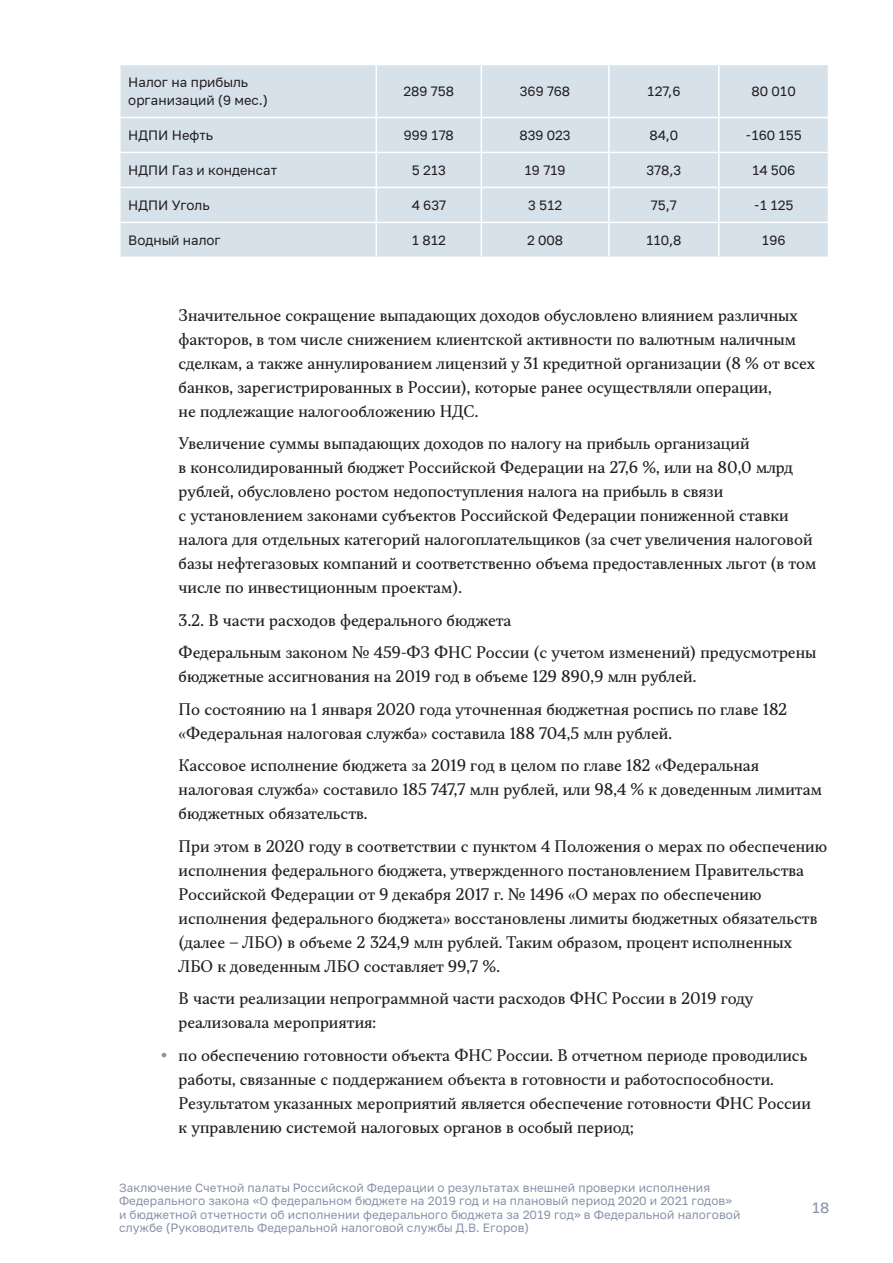
<style>
.page{position:relative;width:893px;height:1263px;background:#fff}
.page>*{position:absolute;margin:0;border:0;box-sizing:border-box;transform-origin:0 0}
.Текст___Абзац{font:15px/24px "TT Jenevers";color:#231f20}
.t1{font:15px "PT Russia Text";color:#8992a9}
.Таблицы___Данные{font:13.5px "PT Russia Text";color:#231f20}
.Таблицы___Левая_коло{font:13.5px/18px "PT Russia Text";color:#231f20}
.t2{font:12px/13.5px "PT Russia Text";letter-spacing:.005em;color:#8992a9}
.s1{font-weight:700;font-size:19.5px;color:#8992a9}
</style>
<div class="page">
<div style="left:121px;top:65px;width:707px;height:192px;background:#d7e1ea"></div>
<hr style="left:376px;top:65px;width:1px;height:52px;background:#fff">
<hr style="left:481px;top:65px;width:1px;height:52px;background:#fff">
<hr style="left:608px;top:65px;width:2px;height:52px;background:#fff">
<hr style="left:718px;top:65px;width:1px;height:52px;background:#fff">
<hr style="left:119px;top:117px;width:257px;height:1px;background:#fff">
<hr style="left:376px;top:117px;width:105px;height:1px;background:#fff">
<hr style="left:376px;top:118px;width:1px;height:34px;background:#fff">
<hr style="left:481px;top:117px;width:128px;height:1px;background:#fff">
<hr style="left:481px;top:118px;width:1px;height:34px;background:#fff">
<hr style="left:609px;top:117px;width:110px;height:1px;background:#fff">
<hr style="left:608px;top:118px;width:2px;height:34px;background:#fff">
<hr style="left:719px;top:117px;width:110px;height:1px;background:#fff">
<hr style="left:718px;top:118px;width:1px;height:34px;background:#fff">
<hr style="left:119px;top:152px;width:257px;height:1px;background:#fff">
<hr style="left:376px;top:152px;width:105px;height:1px;background:#fff">
<hr style="left:376px;top:153px;width:1px;height:34px;background:#fff">
<hr style="left:481px;top:152px;width:128px;height:1px;background:#fff">
<hr style="left:481px;top:153px;width:1px;height:34px;background:#fff">
<hr style="left:609px;top:152px;width:110px;height:1px;background:#fff">
<hr style="left:608px;top:153px;width:2px;height:34px;background:#fff">
<hr style="left:719px;top:152px;width:110px;height:1px;background:#fff">
<hr style="left:718px;top:153px;width:1px;height:34px;background:#fff">
<hr style="left:119px;top:187px;width:257px;height:1px;background:#fff">
<hr style="left:376px;top:187px;width:105px;height:1px;background:#fff">
<hr style="left:376px;top:188px;width:1px;height:34px;background:#fff">
<hr style="left:481px;top:187px;width:128px;height:1px;background:#fff">
<hr style="left:481px;top:188px;width:1px;height:34px;background:#fff">
<hr style="left:609px;top:187px;width:110px;height:1px;background:#fff">
<hr style="left:608px;top:188px;width:2px;height:34px;background:#fff">
<hr style="left:719px;top:187px;width:110px;height:1px;background:#fff">
<hr style="left:718px;top:188px;width:1px;height:34px;background:#fff">
<hr style="left:119px;top:222px;width:257px;height:1px;background:#fff">
<hr style="left:376px;top:222px;width:105px;height:1px;background:#fff">
<hr style="left:376px;top:223px;width:1px;height:34px;background:#fff">
<hr style="left:481px;top:222px;width:128px;height:1px;background:#fff">
<hr style="left:481px;top:223px;width:1px;height:34px;background:#fff">
<hr style="left:609px;top:222px;width:110px;height:1px;background:#fff">
<hr style="left:608px;top:223px;width:2px;height:34px;background:#fff">
<hr style="left:719px;top:222px;width:110px;height:1px;background:#fff">
<hr style="left:718px;top:223px;width:1px;height:34px;background:#fff">
<p class="Таблицы___Левая_коло" style="left:128px;top:73px;width:141px">Налог на прибыль организаций (9 мес.)</p>
<p class="Таблицы___Данные" style="left:404px;top:83px;width:52px">289 758</p>
<p class="Таблицы___Данные" style="left:520px;top:83px;width:52px">369 768</p>
<p class="Таблицы___Данные" style="left:647px;top:83px;width:35px">127,6</p>
<p class="Таблицы___Данные" style="left:751px;top:83px;width:46px">80 010</p>
<p class="Таблицы___Левая_коло" style="left:128px;top:126px;width:86px">НДПИ Нефть</p>
<p class="Таблицы___Данные" style="left:404px;top:127px;width:51px">999 178</p>
<p class="Таблицы___Данные" style="left:520px;top:127px;width:53px">839 023</p>
<p class="Таблицы___Данные" style="left:649px;top:127px;width:30px">84,0</p>
<p class="Таблицы___Данные" style="left:745px;top:127px;width:58px">-160 155</p>
<p class="Таблицы___Левая_коло" style="left:128px;top:161px;width:150px">НДПИ Газ и конденсат</p>
<p class="Таблицы___Данные" style="left:412px;top:162px;width:36px">5 213</p>
<p class="Таблицы___Данные" style="left:525px;top:162px;width:43px">19 719</p>
<p class="Таблицы___Данные" style="left:647px;top:162px;width:36px">378,3</p>
<p class="Таблицы___Данные" style="left:752px;top:162px;width:45px">14 506</p>
<p class="Таблицы___Левая_коло" style="left:128px;top:196px;width:83px">НДПИ Уголь</p>
<p class="Таблицы___Данные" style="left:412px;top:197px;width:35px">4 637</p>
<p class="Таблицы___Данные" style="left:528px;top:197px;width:36px">3 512</p>
<p class="Таблицы___Данные" style="left:651px;top:197px;width:27px">75,7</p>
<p class="Таблицы___Данные" style="left:754px;top:197px;width:41px">-1 125</p>
<p class="Таблицы___Левая_коло" style="left:128px;top:231px;width:94px">Водный налог</p>
<p class="Таблицы___Данные" style="left:412px;top:232px;width:36px">1 812</p>
<p class="Таблицы___Данные" style="left:527px;top:232px;width:38px">2 008</p>
<p class="Таблицы___Данные" style="left:646px;top:232px;width:37px">110,8</p>
<p class="Таблицы___Данные" style="left:762px;top:232px;width:25px">196</p>
<p class="Текст___Абзац" style="left:179px;top:303px;width:638px">Значительное сокращение выпадающих доходов обусловлено влиянием различных факторов, в том числе снижением клиентской активности по валютным наличным сделкам, а также аннулированием лицензий у 31 кредитной организации (8 % от всех банков, зарегистрированных в России), которые ранее осуществляли операции,<br>не подлежащие налогообложению НДС.</p>
<p class="Текст___Абзац" style="left:179px;top:432px;width:639px">Увеличение суммы выпадающих доходов по налогу на прибыль организаций<br>в консолидированный бюджет Российской Федерации на 27,6 %, или на 80,0 млрд рублей, обусловлено ростом недопоступления налога на прибыль в связи<br>с установлением законами субъектов Российской Федерации пониженной ставки налога для отдельных категорий налогоплательщиков (за счет увеличения налоговой базы нефтегазовых компаний и соответственно объема предоставленных льгот (в том числе по инвестиционным проектам).</p>
<p class="Текст___Абзац" style="left:179px;top:608px;width:334px">3.2. В части расходов федерального бюджета</p>
<p class="Текст___Абзац" style="left:179px;top:641px;width:639px">Федеральным законом № 459-ФЗ ФНС России (с учетом изменений) предусмотрены бюджетные ассигнования на 2019 год в объеме 129 890,9 млн рублей.</p>
<p class="Текст___Абзац" style="left:179px;top:697px;width:610px">По состоянию на 1 января 2020 года уточненная бюджетная роспись по главе 182 «Федеральная налоговая служба» составила 188 704,5 млн рублей.</p>
<p class="Текст___Абзац" style="left:179px;top:754px;width:645px">Кассовое исполнение бюджета за 2019 год в целом по главе 182 «Федеральная налоговая служба» составило 185 747,7 млн рублей, или 98,4 % к доведенным лимитам бюджетных обязательств.</p>
<p class="Текст___Абзац" style="left:179px;top:834px;width:650px">При этом в 2020 году в соответствии с пунктом 4 Положения о мерах по обеспечению исполнения федерального бюджета, утвержденного постановлением Правительства Российской Федерации от 9 декабря 2017 г. № 1496 «О мерах по обеспечению исполнения федерального бюджета» восстановлены лимиты бюджетных обязательств (далее – ЛБО) в объеме 2 324,9 млн рублей. Таким образом, процент исполненных ЛБО к доведенным ЛБО составляет 99,7 %.</p>
<p class="Текст___Абзац" style="left:179px;top:987px;width:576px">В части реализации непрограммной части расходов ФНС России в 2019 году реализовала мероприятия:</p>
<p class="Текст___Абзац" style="left:179px;top:1043px;width:634px;text-indent:-19px"><span class="s1">•</span> по обеспечению готовности объекта ФНС России. В отчетном периоде проводились работы, связанные с поддержанием объекта в готовности и работоспособности.<br>Результатом указанных мероприятий является обеспечение готовности ФНС России к управлению системой налоговых органов в особый период;</p>
<p class="t2" style="left:119px;top:1180px;width:623px">Заключение Счетной палаты Российской Федерации о результатах внешней проверки исполнения Федерального закона «О федеральном бюджете на 2019 год и на плановый период 2020 и 2021 годов» и бюджетной отчетности об исполнении федерального бюджета за 2019 год» в Федеральной налоговой службе (Руководитель Федеральной налоговой службы Д.В. Егоров)</p>
<p class="t1" style="left:812px;top:1199px;width:19px">18</p>
</div>
